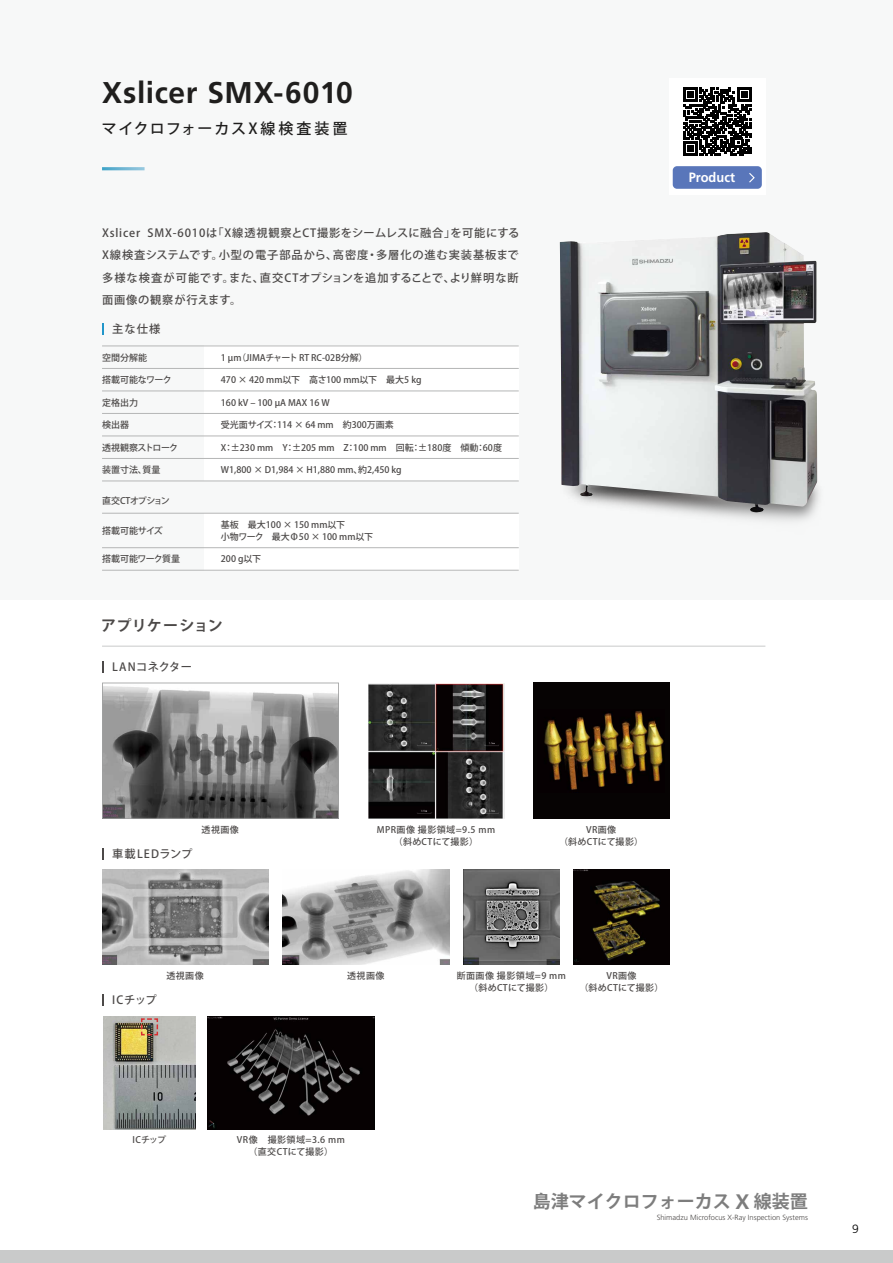
<style>
.page{position:relative;width:893px;height:1263px;background:#fff}
.page>*{position:absolute;margin:0;border:0;box-sizing:border-box;transform-origin:0 0}
.t1{font:700 30px "Frutiger LT Std";letter-spacing:.02em;color:#1f1e1d}
.t2{font:700 18px "Koz Go Pr 6 N";color:#7d7d7d}
.t3{font:500 15px "Koz Go Pr 6 N";letter-spacing:.125em;color:#1f1e1d}
.t4{font:700 15px "Koz Go Pr 6 N";letter-spacing:.02em;color:#4c4948}
.t5{font:700 13.5px "Frutiger LT Std";color:#fff;scale:.95 1}
.t6{font:300 12px "Frutiger LT Std";color:#000}
.t7{font:500 11.25px/22.5px "Koz Go Pr 6 N";letter-spacing:.07em;color:#4c4948;text-align:justify}
.t8{font:500 11.25px "Koz Go Pr 6 N";letter-spacing:.03em;color:#4c4948}
.t9{font:500 11.25px "Koz Go Pr 6 N";letter-spacing:.1em;color:#4c4948}
.t10{font:500 9px/12px "Koz Go Pr 6 N";color:#4c4948}
.t11{font:500 9px/12px "Koz Go Pr 6 N";letter-spacing:.05em;color:#4c4948;text-align:center}
.t12{font:500 9px/12px "Koz Go Pr 6 N";letter-spacing:.04em;color:#4c4948;text-align:center}
.t13{font:500 9px "Koz Go Pr 6 N";letter-spacing:-.055em;color:#4c4948}
.t14{font:500 9px "Koz Go Pr 6 N";letter-spacing:-.03em;color:#4c4948}
.t15{font:500 9px "Koz Go Pr 6 N";letter-spacing:-.05em;color:#4c4948}
.t16{font:300 7.5px "Frutiger LT Std";color:#4c4948}
.s1{font-family:"Frutiger LT Std";font-size:21px}
</style>
<div class="page">
<div style="left:0;top:0;width:893px;height:600px;background:#f7f8f8"></div>
<hr style="left:102px;top:646px;width:663px;height:1px;background:#c9caca">
<div style="left:204px;top:346px;width:315px;height:135px;background:#fff"></div>
<svg style="left:102px;top:323px;width:2px;height:12px"></svg>
<hr style="left:102px;top:346px;width:417px;height:1px;background:#b5b6b6">
<hr style="left:102px;top:481px;width:417px;height:1px;background:#b5b6b6">
<hr style="left:102px;top:458px;width:417px;height:1px;background:#b5b6b6">
<hr style="left:102px;top:436px;width:417px;height:1px;background:#b5b6b6">
<hr style="left:102px;top:413px;width:417px;height:1px;background:#b5b6b6">
<hr style="left:102px;top:391px;width:417px;height:1px;background:#b5b6b6">
<hr style="left:102px;top:368px;width:417px;height:1px;background:#b5b6b6">
<div style="left:204px;top:513px;width:315px;height:57px;background:#fff"></div>
<hr style="left:102px;top:513px;width:417px;height:1px;background:#b5b6b6">
<hr style="left:102px;top:570px;width:417px;height:1px;background:#b5b6b6">
<hr style="left:102px;top:547px;width:417px;height:1px;background:#b5b6b6">
<svg style="left:102px;top:661px;width:2px;height:11px"></svg>
<img style="left:368px;top:683px;width:136px;height:136px">
<div style="left:533px;top:682px;width:136px;height:137px;background:#060303"></div>
<img style="left:544px;top:711px;width:120px;height:79px">
<svg style="left:102px;top:682px;width:237px;height:137px;background:#818181"></svg>
<svg style="left:102px;top:848px;width:2px;height:11px"></svg>
<img style="left:283px;top:869px;width:166px;height:96px">
<img style="left:102px;top:869px;width:166px;height:96px">
<img style="left:464px;top:869px;width:95px;height:96px">
<img style="left:574px;top:869px;width:95px;height:96px">
<hr style="left:102px;top:167px;width:43px;height:3px;background:#fff">
<img style="left:514px;top:435px;width:305px;height:136px">
<img style="left:560px;top:232px;width:257px;height:280px">
<div style="left:669px;top:78px;width:96px;height:117px;background:#fff"></div>
<svg style="left:683px;top:87px;width:68px;height:69px"></svg>
<div style="left:673px;top:166px;width:89px;height:23px;background:#5976ba;border-radius:4px"></div>
<svg style="left:749px;top:173px;width:6px;height:10px"></svg>
<svg style="left:102px;top:994px;width:2px;height:11px"></svg>
<img style="left:104px;top:1016px;width:92px;height:113px">
<img style="left:207px;top:1016px;width:168px;height:113px">
<svg style="left:140px;top:1017px;width:19px;height:19px"></svg>
<div style="left:0;top:1250px;width:893px;height:13px;background:#c9caca"></div>
<h1 class="t1" style="left:102px;top:75px;width:252px">Xslicer SMX-6010</h1>
<h3 class="t3" style="left:102px;top:120px;width:247px">マイクロフォーカスX線検査装置</h3>
<p class="t7" style="left:102px;top:222px;width:419px">Xslicer SMX-6010は「X線透視観察とCT撮影をシームレスに融合」を可能にするX線検査システムです。小型の電子部品から、高密度・多層化の進む実装基板まで多様な検査が可能です。また、直交CTオプションを追加することで、より鮮明な断面画像の観察が行えます。</p>
<p class="t7" style="left:112px;top:318px;width:50px">主な仕様</p>
<p class="t10" style="left:102px;top:351px;width:46px">空間分解能</p>
<p class="t10" style="left:102px;top:374px;width:71px">搭載可能なワーク</p>
<p class="t10" style="left:102px;top:396px;width:37px">定格出力</p>
<p class="t10" style="left:102px;top:419px;width:28px">検出器</p>
<p class="t13" style="left:102px;top:442px;width:78px">透視観察ストローク</p>
<p class="t10" style="left:102px;top:464px;width:60px">装置寸法、質量</p>
<p class="t15" style="left:102px;top:495px;width:69px">直交CTオプション</p>
<p class="t10" style="left:102px;top:525px;width:62px">搭載可能サイズ</p>
<p class="t14" style="left:102px;top:554px;width:80px">搭載可能ワーク質量</p>
<p class="t10" style="left:221px;top:351px;width:148px">1 µm（JIMAチャート RT RC-02B分解）</p>
<p class="t10" style="left:221px;top:374px;width:202px">470 × 420 mm以下　高さ100 mm以下　最大5 kg</p>
<p class="t10" style="left:221px;top:396px;width:110px">160 kV ‒ 100 µA MAX 16 W</p>
<p class="t10" style="left:221px;top:419px;width:174px">受光面サイズ：114 × 64 mm　約300万画素</p>
<p class="t10" style="left:221px;top:441px;width:283px">X：±230 mm　Y：±205 mm　Z：100 mm　回転：±180度　傾動：60度</p>
<p class="t10" style="left:221px;top:464px;width:182px">W1,800 × D1,984 × H1,880 mm、約2,450 kg</p>
<p class="t10" style="left:221px;top:519px;width:154px">基板　最大100 × 150 mm以下<br>小物ワーク　最大Φ50 × 100 mm以下</p>
<p class="t10" style="left:221px;top:553px;width:42px">200 g以下</p>
<h3 class="t4" style="left:101px;top:617px;width:123px">アプリケーション</h3>
<p class="t8" style="left:112px;top:661px;width:81px">LANコネクター</p>
<h3 class="t5" style="left:689px;top:169px;width:50px">Product</h3>
<p class="t9" style="left:112px;top:847px;width:82px">車載LEDランプ</p>
<p class="t10" style="left:202px;top:824px;width:39px">透視画像</p>
<p class="t11" style="left:377px;top:824px;width:120px">MPR画像 撮影領域=9.5 mm（斜めCTにて撮影）</p>
<p class="t12" style="left:559px;top:824px;width:86px">VR画像<br>（斜めCTにて撮影）</p>
<p class="t7" style="left:112px;top:989px;width:46px">ICチップ</p>
<p class="t10" style="left:166px;top:970px;width:39px">透視画像</p>
<p class="t10" style="left:347px;top:970px;width:39px">透視画像</p>
<p class="t11" style="left:457px;top:970px;width:111px">断面画像 撮影領域=9 mm（斜めCTにて撮影）</p>
<p class="t12" style="left:579px;top:970px;width:86px">VR画像<br>（斜めCTにて撮影）</p>
<p class="t10" style="left:132px;top:1134px;width:35px">ICチップ</p>
<p class="t11" style="left:237px;top:1134px;width:109px">VR像　撮影領域=3.6 mm（直交CTにて撮影）</p>
<h2 class="t2" style="left:533px;top:1192px;width:277px">島津マイクロフォーカス <span class="s1">X</span> 線装置</h2>
<p class="t16" style="left:657px;top:1213px;width:153px">Shimadzu Microfocus X-Ray Inspection Systems</p>
<h3 class="t6" style="left:852px;top:1222px;width:8px">9</h3>
</div>
